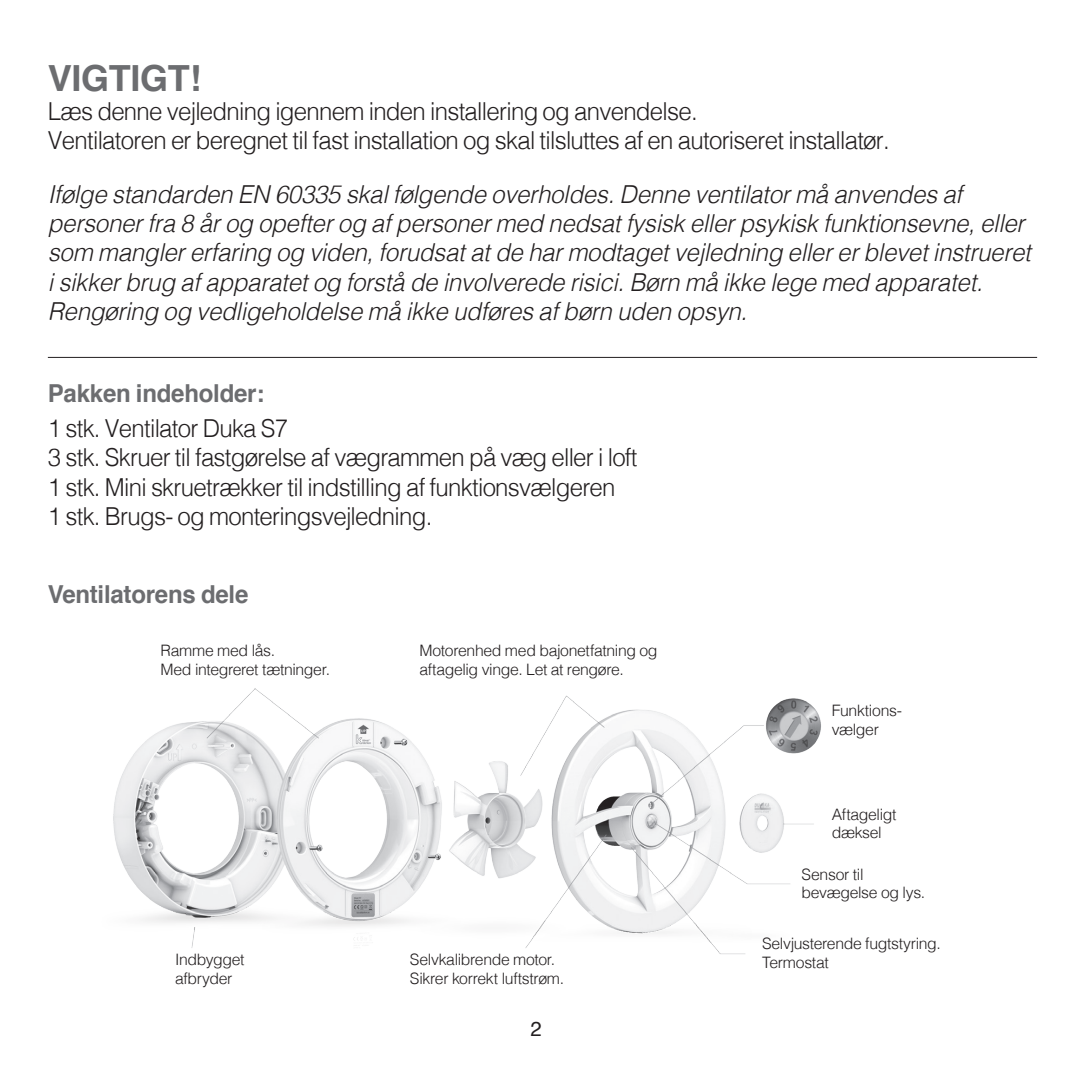
<style>
.page{position:relative;width:1085px;height:1085px;background:#fff}
.page>*{position:absolute;margin:0;border:0;box-sizing:border-box;transform-origin:0 0}
.t1{font:700 36px "Helvetica";letter-spacing:-.01em;color:#6c6d70}
.t2{font:italic 300 24.75px/29.2px "Helvetica";letter-spacing:-.01em;color:#231f20}
.t3{font:300 24.75px/29.2px "Helvetica";letter-spacing:-.03em;color:#231f20}
.t4{font:700 24.75px "Helvetica";letter-spacing:-.01em;color:#6c6d70}
.t5{font:20.25px "Helvetica";color:#231f20}
.t6{font:300 15.75px/18.7px "Helvetica";letter-spacing:-.02em;color:#231f20}
</style>
<div class="page">
<hr style="left:48px;top:357px;width:988px;height:1px;background:#231f20">
<img style="left:113px;top:688px;width:708px;height:266px">
<h1 class="t1" style="left:48px;top:49px;width:155px">VIGTIGT!</h1>
<p class="t3" style="left:48px;top:95px;width:843px">Læs denne vejledning igennem inden installering og anvendelse.<br>Ventilatoren er beregnet til fast installation og skal tilsluttes af en autoriseret installatør.</p>
<p class="t2" style="left:48px;top:178px;width:984px">Ifølge standarden EN 60335 skal følgende overholdes. Denne ventilator må anvendes af personer fra 8 år og opefter og af personer med nedsat fysisk eller psykisk funktionsevne, eller som mangler erfaring og viden, forudsat at de har modtaget vejledning eller er blevet instrueret i sikker brug af apparatet og forstå de involverede risici. Børn må ikke lege med apparatet.<br>Rengøring og vedligeholdelse må ikke udføres af børn uden opsyn.</p>
<p class="t4" style="left:48px;top:373px;width:218px">Pakken indeholder:</p>
<p class="t3" style="left:48px;top:412px;width:591px">1 stk. Ventilator Duka S7<br>3 stk. Skruer til fastgørelse af vægrammen på væg eller i loft 1 stk. Mini skruetrækker til indstilling af funktionsvælgeren<br>1 stk. Brugs- og monteringsvejledning.</p>
<p class="t4" style="left:48px;top:574px;width:202px">Ventilatorens dele</p>
<p class="t6" style="left:160px;top:639px;width:171px">Ramme med lås.<br>Med integreret tætninger.</p>
<p class="t6" style="left:419px;top:639px;width:239px">Motorenhed med bajonetfatning og aftagelig vinge. Let at rengøre.</p>
<p class="t6" style="left:175px;top:948px;width:71px">Indbygget afbryder</p>
<p class="t6" style="left:410px;top:948px;width:156px">Selvkalibrende motor.<br>Sikrer korrekt luftstrøm.</p>
<p class="t5" style="left:530px;top:1013px;width:13px">2</p>
<p class="t6" style="left:831px;top:700px;width:72px">Funktions&shy;vælger</p>
<p class="t6" style="left:831px;top:803px;width:66px">Aftageligt dæksel</p>
<p class="t6" style="left:801px;top:863px;width:125px">Sensor til bevægelse og lys.</p>
<p class="t6" style="left:761px;top:933px;width:180px">Selvjusterende fugtstyring.<br>Termostat</p>
</div>
